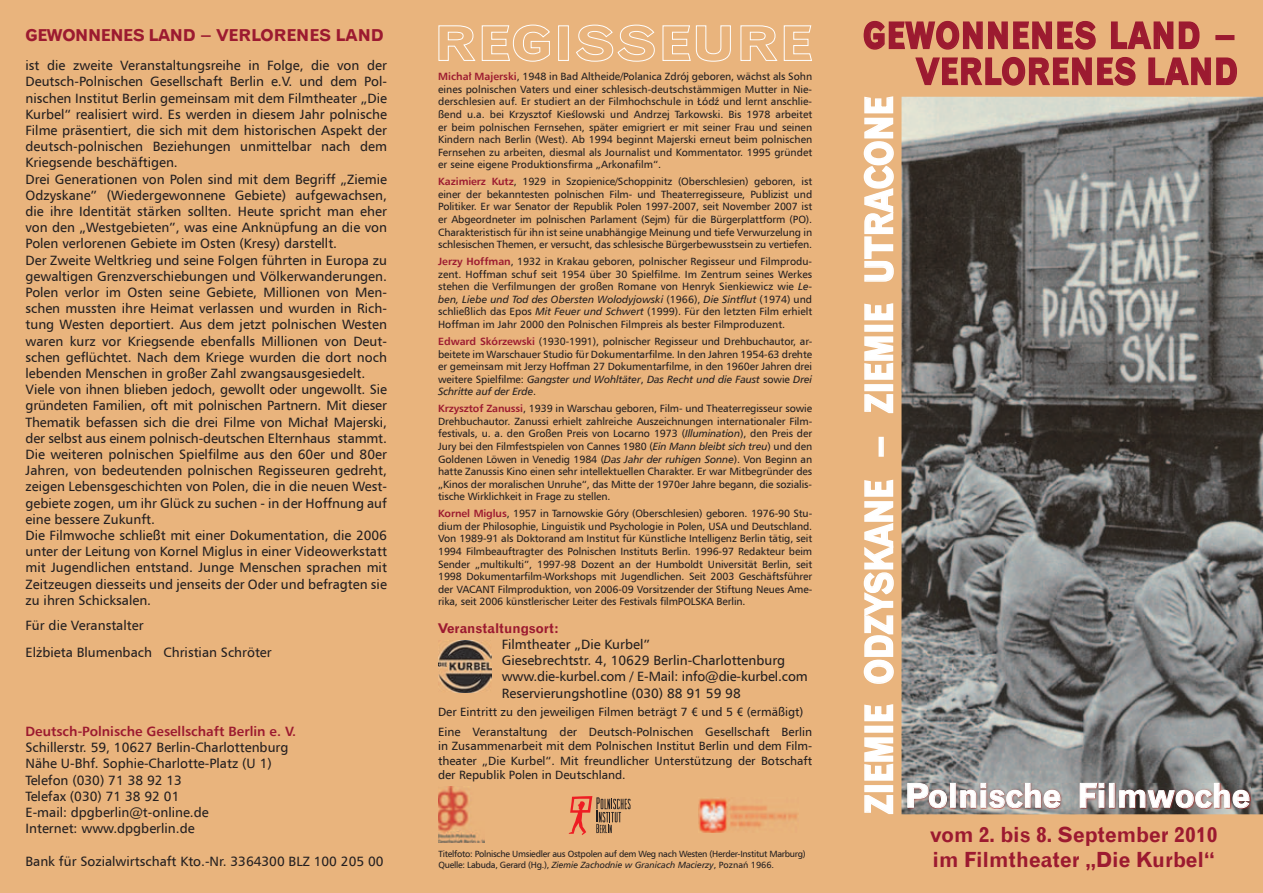
<style>
.page{position:relative;width:1263px;height:893px;background:#e9b47d}
.page>*{position:absolute;margin:0;border:0;box-sizing:border-box;transform-origin:0 0}
.t1{font:700 37.8px "Gothic 720 EU";color:#fff;scale:.83 1}
.t2{font:700 36px/36px "Gothic 720 EU";letter-spacing:.04em;color:#9c1a30;text-align:right;scale:.83 1}
.t3{font:700 33px "Gothic 720 EU";color:#fff}
.t4{font:700 21px/25.2px "Gothic 720 EU";color:#9c1a30}
.t5{font:700 16.5px "Gothic 720 EU";letter-spacing:-.01em;color:#9c1a30}
.t6{font:13.5px/16.2px "Humnst 777 EU";color:#231f20}
.t7{font:700 13.5px "Humnst 777 EU";color:#9c1a30}
.t8{font:700 13.5px "Gothic 720 EU";color:#9c1a30}
.t9{font:12px/14.4px "Humnst 777 EU";color:#231f20;text-align:justify}
.t10{font:10.5px/12.6px "Humnst 777 EU";letter-spacing:-.01em;color:#231f20;text-align:justify}
.t11{font:9px/10.8px "Humnst 777 EU";letter-spacing:-.03em;color:#231f20}
.s1{font-weight:700;color:#9c1a30}
.s2{font-style:italic}
</style>
<div class="page">
<img style="left:901px;top:97px;width:362px;height:717px">
<img style="left:438px;top:787px;width:46px;height:56px">
<svg style="left:569px;top:796px;width:61px;height:39px"></svg>
<img style="left:698px;top:798px;width:99px;height:35px">
<img style="left:439px;top:641px;width:52px;height:52px">
<svg style="left:438px;top:24px;width:112px;height:38px"></svg>
<div style="left:558px;top:25px;width:11px;height:36px;border:1px solid #fff"></div>
<svg style="left:576px;top:24px;width:79px;height:38px"></svg>
<svg style="left:662px;top:25px;width:69px;height:37px"></svg>
<svg style="left:740px;top:25px;width:72px;height:36px"></svg>
<svg style="left:863px;top:20px;width:233px;height:30px"></svg>
<svg style="left:1111px;top:21px;width:89px;height:29px"></svg>
<div style="left:1215px;top:35px;width:19px;height:5px;border:2px solid #9c1a30"></div>
<svg style="left:915px;top:56px;width:221px;height:30px"></svg>
<svg style="left:1148px;top:57px;width:89px;height:29px"></svg>
<svg style="left:864px;top:795px;width:30px;height:20px"></svg>
<div style="left:864px;top:785px;width:29px;height:7px;border:2px solid #fff"></div>
<svg style="left:864px;top:737px;width:30px;height:44px"></svg>
<div style="left:864px;top:726px;width:29px;height:7px;border:2px solid #fff"></div>
<svg style="left:864px;top:704px;width:30px;height:18px"></svg>
<svg style="left:863px;top:479px;width:31px;height:205px"></svg>
<div style="left:878px;top:437px;width:6px;height:20px;border:2px solid #fff"></div>
<svg style="left:864px;top:394px;width:30px;height:20px"></svg>
<div style="left:864px;top:384px;width:29px;height:7px;border:2px solid #fff"></div>
<svg style="left:864px;top:336px;width:30px;height:44px"></svg>
<div style="left:864px;top:325px;width:29px;height:7px;border:2px solid #fff"></div>
<svg style="left:864px;top:303px;width:30px;height:18px"></svg>
<svg style="left:863px;top:96px;width:31px;height:186px"></svg>
<img style="left:908px;top:783px;width:342px;height:26px">
<svg style="left:907px;top:783px;width:40px;height:25px"></svg>
<div style="left:950px;top:783px;width:6px;height:25px;border:1px solid #fff"></div>
<svg style="left:960px;top:783px;width:101px;height:25px;background:#b49796"></svg>
<svg style="left:1079px;top:783px;width:25px;height:25px"></svg>
<div style="left:1109px;top:783px;width:5px;height:25px;border:1px solid #fff"></div>
<svg style="left:1119px;top:783px;width:131px;height:25px;background:#997b7a"></svg>
<h3 class="t5" style="left:26px;top:25px;width:360px">GEWONNENES LAND − VERLORENES LAND</h3>
<p class="t6" style="left:26px;top:57px;width:363px">ist die zweite Veranstaltungsreihe in Folge, die von der Deutsch-Polnischen Gesellschaft Berlin e.V. und dem Pol&shy;nischen Institut Berlin gemeinsam mit dem Filmtheater „Die Kurbel“ realisiert wird. Es werden in diesem Jahr polnische Filme präsentiert, die sich mit dem historischen Aspekt der deutsch-polnischen Beziehungen unmittelbar nach dem Kriegsende beschäftigen.<br>Drei Generationen von Polen sind mit dem Begriff „Ziemie Odzyskane” (Wiedergewonnene Gebiete) aufgewachsen, die ihre Identität stärken sollten. Heute spricht man eher von den „Westgebieten”, was eine Anknüpfung an die von Polen verlorenen Gebiete im Osten (Kresy) darstellt.<br>Der Zweite Weltkrieg und seine Folgen führten in Europa zu gewaltigen Grenzverschiebungen und Völkerwanderungen.<br>Polen verlor im Osten seine Gebiete, Millionen von Men&shy;schen mussten ihre Heimat verlassen und wurden in Rich&shy;tung Westen deportiert. Aus dem jetzt polnischen Westen waren kurz vor Kriegsende ebenfalls Millionen von Deut&shy;schen geflüchtet. Nach dem Kriege wurden die dort noch lebenden Menschen in großer Zahl zwangsausgesiedelt.<br>Viele von ihnen blieben jedoch, gewollt oder ungewollt. Sie gründeten Familien, oft mit polnischen Partnern. Mit dieser Thematik befassen sich die drei Filme von Michał Majerski, der selbst aus einem polnisch-deutschen Elternhaus stammt.<br>Die weiteren polnischen Spielfilme aus den 60er und 80er Jahren, von bedeutenden polnischen Regisseuren gedreht, zeigen Lebensgeschichten von Polen, die in die neuen West&shy;gebiete zogen, um ihr Glück zu suchen - in der Hoffnung auf eine bessere Zukunft.<br>Die Filmwoche schließt mit einer Dokumentation, die 2006 unter der Leitung von Kornel Miglus in einer Videowerkstatt mit Jugendlichen entstand. Junge Menschen sprachen mit Zeitzeugen diesseits und jenseits der Oder und befragten sie zu ihren Schicksalen.</p>
<p class="t6" style="left:26px;top:612px;width:248px;line-height:27px">Für die Veranstalter<br>Elżbieta Blumenbach Christian Schröter</p>
<p class="t7" style="left:26px;top:723px;width:272px">Deutsch-Polnische Gesellschaft Berlin e. V.</p>
<p class="t6" style="left:26px;top:739px;width:264px">Schillerstr. 59, 10627 Berlin-Charlottenburg Nähe U-Bhf. Sophie-Charlotte-Platz (U 1)<br>Telefon (030) 71 38 92 13<br>Telefax (030) 71 38 92 01<br>E-mail: dpgberlin@t-online.de<br>Internet: www.dpgberlin.de</p>
<p class="t6" style="left:26px;top:853px;width:360px">Bank für Sozialwirtschaft Kto.-Nr. 3364300 BLZ 100 205 00</p>
<p class="t10" style="left:438px;top:70px;width:376px"><span class="s1">Michał Majerski</span>, 1948 in Bad Altheide/Polanica Zdrój geboren, wächst als Sohn eines polnischen Vaters und einer schlesisch-deutschstämmigen Mutter in Nie&shy;derschlesien auf. Er studiert an der Filmhochschule in Łódź und lernt anschlie&shy;ßend u.a. bei Krzysztof Kieślowski und Andrzej Tarkowski. Bis 1978 arbeitet er beim polnischen Fernsehen, später emigriert er mit seiner Frau und seinen Kindern nach Berlin (West). Ab 1994 beginnt Majerski erneut beim polnischen Fernsehen zu arbeiten, diesmal als Journalist und Kommentator. 1995 gründet er seine eigene Produktionsfirma „Arkonafilm“.</p>
<p class="t10" style="left:438px;top:175px;width:376px"><span class="s1">Kazimierz Kutz</span>, 1929 in Szopienice/Schoppinitz (Oberschlesien) geboren, ist einer der bekanntesten polnischen Film- und Theaterregisseure, Publizist und Politiker. Er war Senator der Republik Polen 1997-2007, seit November 2007 ist er Abgeordneter im polnischen Parlament (Sejm) für die Bürgerplattform (PO).<br>Charakteristisch für ihn ist seine unabhängige Meinung und tiefe Verwurzelung in schlesischen Themen, er versucht, das schlesische Bürgerbewusstsein zu vertiefen.</p>
<p class="t10" style="left:438px;top:255px;width:376px"><span class="s1">Jerzy Hoffman</span>, 1932 in Krakau geboren, polnischer Regisseur und Filmprodu&shy;zent. Hoffman schuf seit 1954 über 30 Spielfilme. Im Zentrum seines Werkes stehen die Verfilmungen der großen Romane von Henryk Sienkiewicz wie <span class="s2">Le&shy;ben, Liebe und Tod des Obersten Wolodyjowski</span> (1966), <span class="s2">Die Sintflut</span> (1974) und schließlich das Epos <span class="s2">Mit Feuer und Schwert</span> (1999). Für den letzten Film erhielt Hoffman im Jahr 2000 den Polnischen Filmpreis als bester Filmproduzent.</p>
<p class="t10" style="left:438px;top:335px;width:376px"><span class="s1">Edward Skórzewski</span> (1930-1991), polnischer Regisseur und Drehbuchautor, ar&shy;beitete im Warschauer Studio für Dokumentarfilme. In den Jahren 1954-63 drehte er gemeinsam mit Jerzy Hoffman 27 Dokumentarfilme, in den 1960er Jahren drei weitere Spielfilme: <span class="s2">Gangster und Wohltäter</span>, <span class="s2">Das Recht und die Faust</span> sowie <span class="s2">Drei Schritte auf der Erde</span>.</p>
<p class="t10" style="left:438px;top:402px;width:376px"><span class="s1">Krzysztof Zanussi</span>, 1939 in Warschau geboren, Film- und Theaterregisseur sowie Drehbuchautor. Zanussi erhielt zahlreiche Auszeichnungen internationaler Film&shy;festivals, u. a. den Großen Preis von Locarno 1973 (<span class="s2">Illumination</span>), den Preis der Jury bei den Filmfestspielen von Cannes 1980 (<span class="s2">Ein Mann bleibt sich treu</span>) und den Goldenen Löwen in Venedig 1984 (<span class="s2">Das Jahr der ruhigen Sonne</span>). Von Beginn an hatte Zanussis Kino einen sehr intellektuellen Charakter. Er war Mitbegründer des „Kinos der moralischen Unruhe“, das Mitte der 1970er Jahre begann, die sozialis&shy;tische Wirklichkeit in Frage zu stellen.</p>
<p class="t10" style="left:438px;top:507px;width:376px"><span class="s1">Kornel Miglus</span>, 1957 in Tarnowskie Góry (Oberschlesien) geboren. 1976-90 Stu&shy;dium der Philosophie, Linguistik und Psychologie in Polen, USA und Deutschland.<br>Von 1989-91 als Doktorand am Institut für Künstliche Intelligenz Berlin tätig, seit 1994 Filmbeauftragter des Polnischen Instituts Berlin. 1996-97 Redakteur beim Sender „multikulti”, 1997-98 Dozent an der Humboldt Universität Berlin, seit 1998 Dokumentarfilm-Workshops mit Jugendlichen. Seit 2003 Geschäftsführer der VACANT Filmproduktion, von 2006-09 Vorsitzender der Stiftung Neues Ame&shy;rika, seit 2006 künstlerischer Leiter des Festivals filmPOLSKA Berlin.</p>
<p class="t8" style="left:438px;top:619px;width:122px">Veranstaltungsort:</p>
<p class="t6" style="left:502px;top:636px;width:307px">Filmtheater „Die Kurbel”<br>Giesebrechtstr. 4, 10629 Berlin-Charlottenburg www.die-kurbel.com / E-Mail: info@die-kurbel.com Reservierungshotline (030) 88 91 59 98</p>
<p class="t9" style="left:438px;top:705px;width:367px">Der Eintritt zu den jeweiligen Filmen beträgt 7 € und 5 € (ermäßigt)</p>
<p class="t9" style="left:438px;top:724px;width:376px">Eine Veranstaltung der Deutsch-Polnischen Gesellschaft Berlin in Zusammenarbeit mit dem Polnischen Institut Berlin und dem Film&shy;theater „Die Kurbel“. Mit freundlicher Unterstützung der Botschaft der Republik Polen in Deutschland.</p>
<p class="t11" style="left:439px;top:848px;width:369px">Titelfoto: Polnische Umsiedler aus Ostpolen auf dem Weg nach Westen (Herder-Institut Marburg)<br>Quelle: Labuda, Gerard (Hg.), <span class="s2">Ziemie Zachodnie w Granicach Macierzy</span>, Poznań 1966.</p>
<h2 class="t2" style="left:863px;top:20px;width:452px">GEWONNENES LAND −<br>VERLORENES LAND</h2>
<h1 class="t1" style="left:855px;top:814px;width:866px;rotate:-90deg">ZIEMIE ODZYSKANE − ZIEMIE UTRACONE</h1>
<h3 class="t3" style="left:905px;top:775px;width:347px">Polnische Filmwoche</h3>
<h3 class="t4" style="left:930px;top:823px;width:289px">vom 2. bis 8. September 2010 im Filmtheater „Die Kurbel“</h3>
</div>
